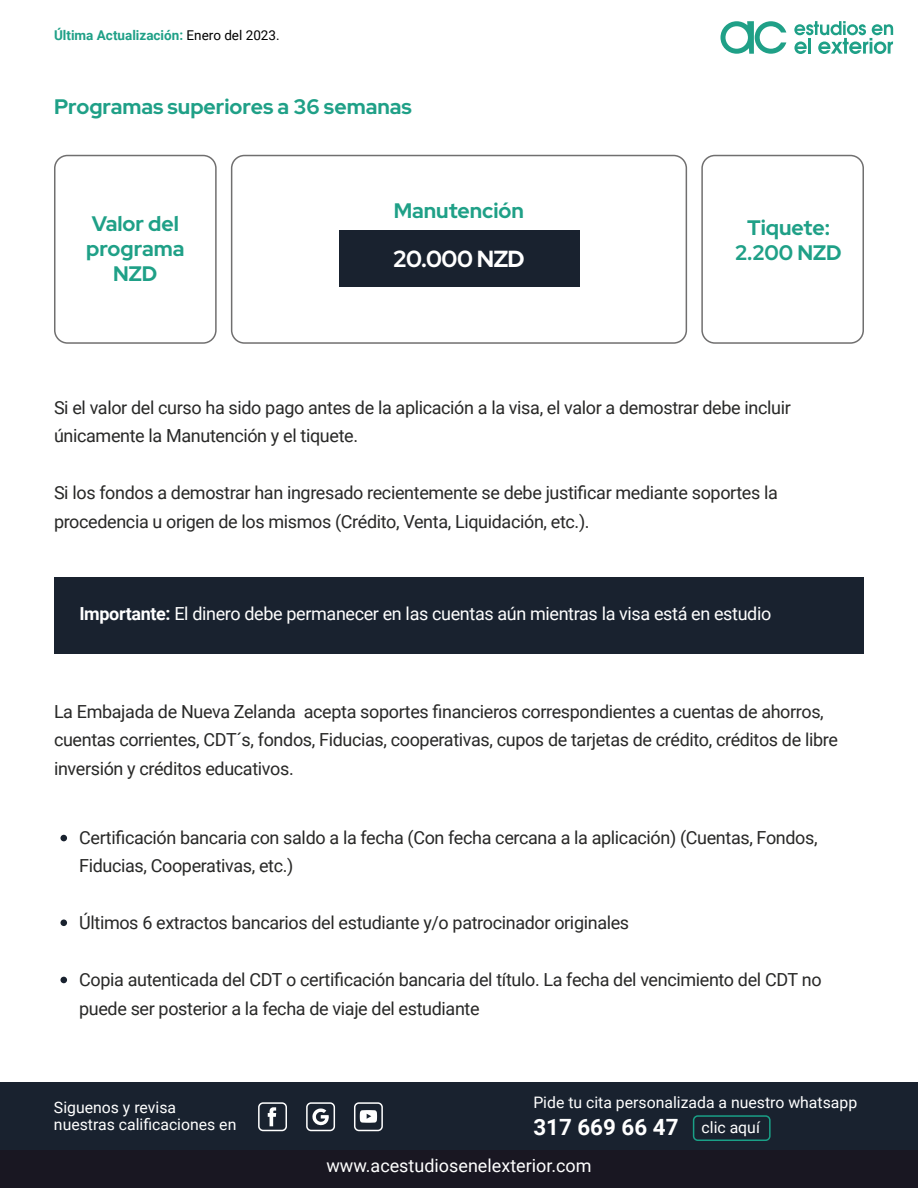
<style>
.page{position:relative;width:918px;height:1188px;background:#fff}
.page>*{position:absolute;margin:0;border:0;box-sizing:border-box;transform-origin:0 0}
.t1{font:700 23.25px "Red Hat Display";letter-spacing:-.02em;color:#fff}
.t2{font:700 22.35px "Roboto";color:#fff}
.t3{font:700 21px/25.2px "Red Hat Display";color:#1fa087;text-align:center}
.t4{font:18px/28.5px "Roboto";letter-spacing:-.02em;color:#282827}
.t5{font:18px "Roboto";letter-spacing:-.02em;color:#fff}
.t6{font:18px "Roboto";color:#fff}
.t7{font:15.75px/17.1px "Roboto";color:#fff}
.t8{font:700 13.5px "Roboto";color:#1fa087}
.s1{font-weight:400;color:#000}
.s2{font-weight:700}
.s3{font-weight:400;font-size:15.75px}
</style>
<div class="page">
<div style="left:1px;top:1082px;width:917px;height:106px;background:#19222f"></div>
<div style="left:1px;top:1150px;width:917px;height:38px;background:#191722"></div>
<svg style="left:794px;top:21px;width:99px;height:33px"></svg>
<svg style="left:720px;top:21px;width:66px;height:33px"></svg>
<svg style="left:268px;top:1107px;width:8px;height:19px"></svg>
<svg style="left:312px;top:1108px;width:17px;height:18px"></svg>
<div style="left:258px;top:1102px;width:29px;height:29px;border:2px solid #fff;border-radius:4px"></div>
<div style="left:306px;top:1102px;width:29px;height:29px;border:2px solid #fff;border-radius:4px"></div>
<div style="left:354px;top:1102px;width:29px;height:29px;border:2px solid #fff;border-radius:4px"></div>
<div style="left:693px;top:1115px;width:78px;height:26px;border:2px solid #1aa087;border-radius:4px"></div>
<svg style="left:360px;top:1110px;width:17px;height:13px"></svg>
<div style="left:339px;top:230px;width:240px;height:57px;background:#19222f"></div>
<div style="left:54px;top:155px;width:163px;height:189px;border:2px solid #706f6f;border-radius:13px"></div>
<div style="left:701px;top:155px;width:163px;height:189px;border:2px solid #706f6f;border-radius:13px"></div>
<div style="left:231px;top:155px;width:456px;height:189px;border:2px solid #706f6f;border-radius:13px"></div>
<div style="left:54px;top:578px;width:810px;height:76px;background:#19222f"></div>
<div style="left:60px;top:835px;width:7px;height:6px;background:#19222f;border-radius:50%"></div>
<div style="left:60px;top:977px;width:7px;height:6px;background:#19222f;border-radius:50%"></div>
<div style="left:60px;top:919px;width:7px;height:7px;background:#19222f;border-radius:50%"></div>
<p class="t8" style="left:54px;top:26px;width:227px">Última Actualización: <span class="s1">Enero del 2023.</span></p>
<p class="t3" style="left:54px;top:93px;width:359px">Programas superiores a 36 semanas</p>
<p class="t3" style="left:86px;top:210px;width:100px">Valor del programa<br>NZD</p>
<p class="t3" style="left:394px;top:197px;width:131px">Manutención</p>
<p class="t1" style="left:393px;top:243px;width:133px">20.000 NZD</p>
<p class="t3" style="left:735px;top:215px;width:108px">Tiquete:<br>2.200 NZD</p>
<p class="t4" style="left:54px;top:392px;width:738px">Si el valor del curso ha sido pago antes de la aplicación a la visa, el valor a demostrar debe incluir únicamente la Manutención y el tiquete.</p>
<p class="t4" style="left:54px;top:478px;width:725px">Si los fondos a demostrar han ingresado recientemente se debe justificar mediante soportes la procedencia u origen de los mismos (Crédito, Venta, Liquidación, etc.).</p>
<p class="t5" style="left:79px;top:601px;width:693px"><span class="s2">Importante:</span> El dinero debe permanecer en las cuentas aún mientras la visa está en estudio</p>
<p class="t4" style="left:54px;top:696px;width:785px">La Embajada de Nueva Zelanda acepta soportes financieros correspondientes a cuentas de ahorros, cuentas corrientes, CDT´s, fondos, Fiducias, cooperativas, cupos de tarjetas de crédito, créditos de libre inversión y créditos educativos.</p>
<p class="t4" style="left:79px;top:823px;width:740px">Certificación bancaria con saldo a la fecha (Con fecha cercana a la aplicación) (Cuentas, Fondos,<br>Fiducias, Cooperativas, etc.)</p>
<p class="t4" style="left:79px;top:908px;width:552px">Últimos 6 extractos bancarios del estudiante y/o patrocinador originales</p>
<p class="t4" style="left:79px;top:965px;width:744px">Copia autenticada del CDT o certificación bancaria del título. La fecha del vencimiento del CDT no puede ser posterior a la fecha de viaje del estudiante</p>
<p class="t7" style="left:54px;top:1098px;width:184px">Siguenos y revisa nuestras calificaciones en</p>
<p class="t7" style="left:533px;top:1094px;width:325px">Pide tu cita personalizada a nuestro whatsapp</p>
<p class="t2" style="left:533px;top:1112px;width:228px">317 669 66 47 <span class="s3">clic aquí</span></p>
<p class="t6" style="left:326px;top:1153px;width:267px">www.acestudiosenelexterior.com</p>
</div>
